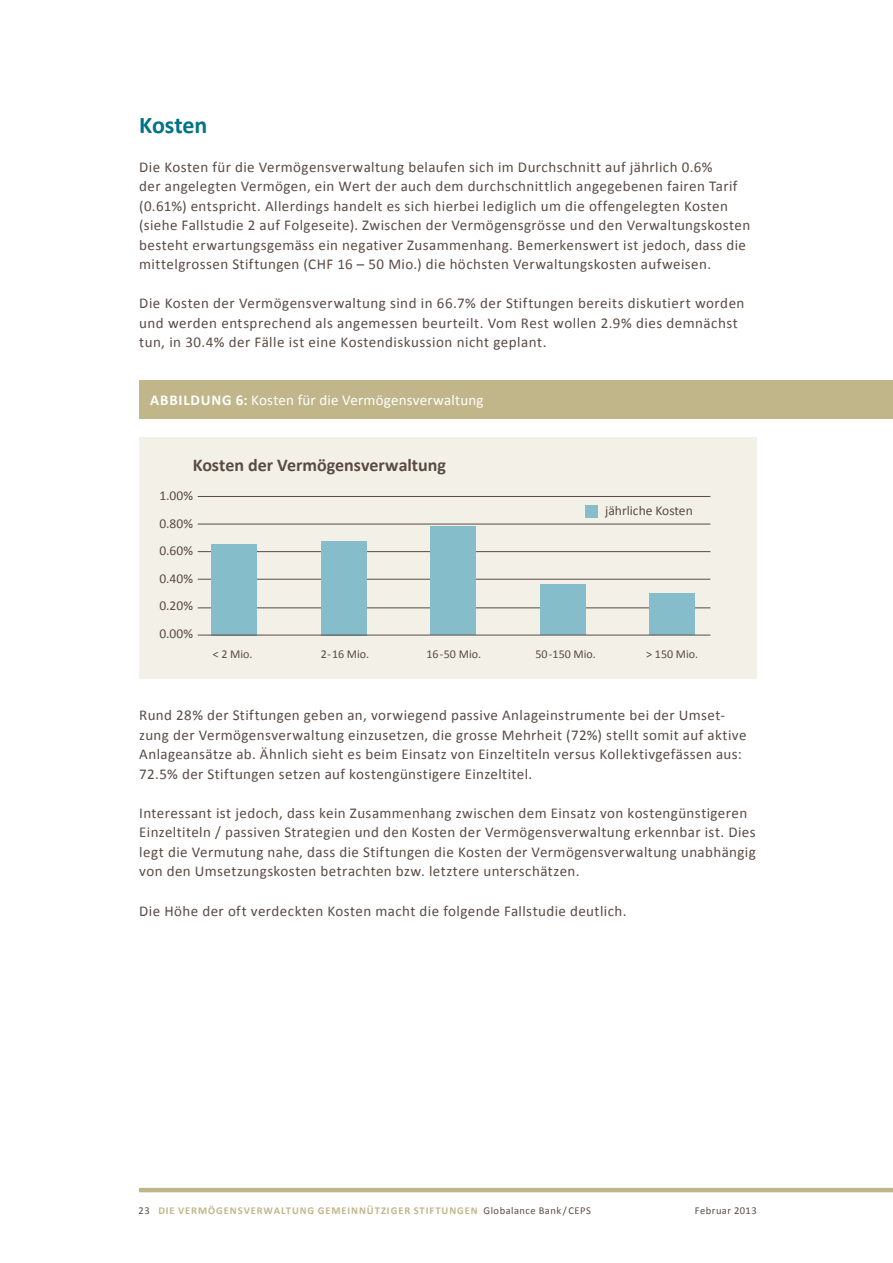
<style>
.page{position:relative;width:893px;height:1263px;background:#fff}
.page>*{position:absolute;margin:0;border:0;box-sizing:border-box;transform-origin:0 0}
.t1{font:700 24px "Calibri";color:#007385}
.t2{font:700 18px "Calibri";letter-spacing:-.005em;color:#594b43}
.t3{font:15px/19.5px "Calibri";letter-spacing:.025em;color:#594b43}
.t4{font:15px "Calibri";letter-spacing:.01em;color:#fff}
.t5{font:13.5px/27.5px "Calibri";color:#594b43;text-align:justify}
.t6{font:12px "Calibri";color:#594b43}
.t7{font:700 10.5px "Calibri";letter-spacing:.09em;color:#c1b68a}
.t8{font:10.5px "Calibri";letter-spacing:.045em;color:#594b43}
.s1{font-weight:700}
.s2{font-weight:400;color:#594b43}
</style>
<div class="page">
<hr style="left:139px;top:1188px;width:754px;height:4px;background:#c1b68a">
<div style="left:139px;top:381px;width:754px;height:38px;background:#c1b68a"></div>
<div style="left:139px;top:437px;width:618px;height:241px;background:#f3f0e7"></div>
<hr style="left:198px;top:579px;width:512px;height:1px;background:#594b43">
<hr style="left:198px;top:608px;width:512px;height:1px;background:#594b43">
<hr style="left:198px;top:551px;width:512px;height:1px;background:#594b43">
<hr style="left:198px;top:524px;width:512px;height:1px;background:#594b43">
<hr style="left:198px;top:496px;width:512px;height:1px;background:#594b43">
<div style="left:212px;top:544px;width:45px;height:91px;background:#85bdca"></div>
<div style="left:321px;top:541px;width:45px;height:94px;background:#85bdca"></div>
<div style="left:431px;top:526px;width:45px;height:109px;background:#85bdca"></div>
<div style="left:540px;top:584px;width:45px;height:51px;background:#85bdca"></div>
<div style="left:649px;top:593px;width:46px;height:42px;background:#85bdca"></div>
<hr style="left:198px;top:635px;width:512px;height:1px;background:#594b43">
<div style="left:585px;top:505px;width:13px;height:13px;background:#85bdca"></div>
<h1 class="t1" style="left:139px;top:109px;width:70px">KOSTEN</h1>
<p class="t3" style="left:139px;top:157px;width:613px">Die Kosten für die Vermögensverwaltung belaufen sich im Durchschnitt auf jährlich 0.6%<br>der angelegten Vermögen, ein Wert der auch dem durchschnittlich angegebenen fairen Tarif (0.61%) entspricht. Allerdings handelt es sich hierbei lediglich um die offengelegten Kosten (siehe Fallstudie 2 auf Folgeseite). Zwischen der Vermögensgrösse und den Verwaltungskosten besteht erwartungsgemäss ein negativer Zusammenhang. Bemerkenswert ist jedoch, dass die mittelgrossen Stiftungen (CHF 16 – 50 Mio.) die höchsten Verwaltungskosten aufweisen.</p>
<p class="t3" style="left:139px;top:294px;width:607px">Die Kosten der Vermögensverwaltung sind in 66.7% der Stiftungen bereits diskutiert worden und werden entsprechend als angemessen beurteilt. Vom Rest wollen 2.9% dies demnächst tun, in 30.4% der Fälle ist eine Kostendiskussion nicht geplant.</p>
<p class="t4" style="left:150px;top:390px;width:335px"><span class="s1">ABB ILDUNG 6:</span> Kosten für die Vermögensverwaltung</p>
<p class="t2" style="left:193px;top:454px;width:255px">KOSTEN DER VERMÖGENSVERWALTUNG</p>
<p class="t5" style="left:159px;top:482px;width:35px">1.00% 0.80% 0.60% 0.40% 0.20% 0.00%</p>
<p class="t5" style="left:605px;top:497px;width:89px">jährliche Kosten</p>
<p class="t6" style="left:213px;top:646px;width:41px">&lt; 2 Mio.</p>
<p class="t6" style="left:321px;top:646px;width:50px">2-16 Mio.</p>
<p class="t6" style="left:427px;top:646px;width:56px">16-50 Mio.</p>
<p class="t6" style="left:536px;top:646px;width:62px">50-150 Mio.</p>
<p class="t6" style="left:646px;top:646px;width:54px">&gt; 150 Mio.</p>
<p class="t3" style="left:139px;top:706px;width:609px">Rund 28% der Stiftungen geben an, vorwiegend passive Anlageinstrumente bei der Umset&shy;zung der Vermögensverwaltung einzusetzen, die grosse Mehrheit (72%) stellt somit auf aktive Anlageansätze ab. Ähnlich sieht es beim Einsatz von Einzeltiteln versus Kollektivgefässen aus:<br>72.5% der Stiftungen setzen auf kostengünstigere Einzeltitel.</p>
<p class="t3" style="left:139px;top:803px;width:618px">Interessant ist jedoch, dass kein Zusammenhang zwischen dem Einsatz von kostengünstigeren Einzeltiteln / passiven Strategien und den Kosten der Vermögensverwaltung erkennbar ist. Dies legt die Vermutung nahe, dass die Stiftungen die Kosten der Vermögensverwaltung unabhängig von den Umsetzungskosten betrachten bzw. letztere unterschätzen.</p>
<p class="t3" style="left:139px;top:901px;width:489px">Die Höhe der oft verdeckten Kosten macht die folgende Fallstudie deutlich.</p>
<p class="t7" style="left:139px;top:1204px;width:454px"><span class="s2">23</span> DIE VERMÖGENSVERWALTUNG GEMEINNÜTZIGER STIFTUNGEN <span class="s2">Globalance Bank / CEPS</span></p>
<p class="t8" style="left:695px;top:1204px;width:63px">Februar 2013</p>
</div>
